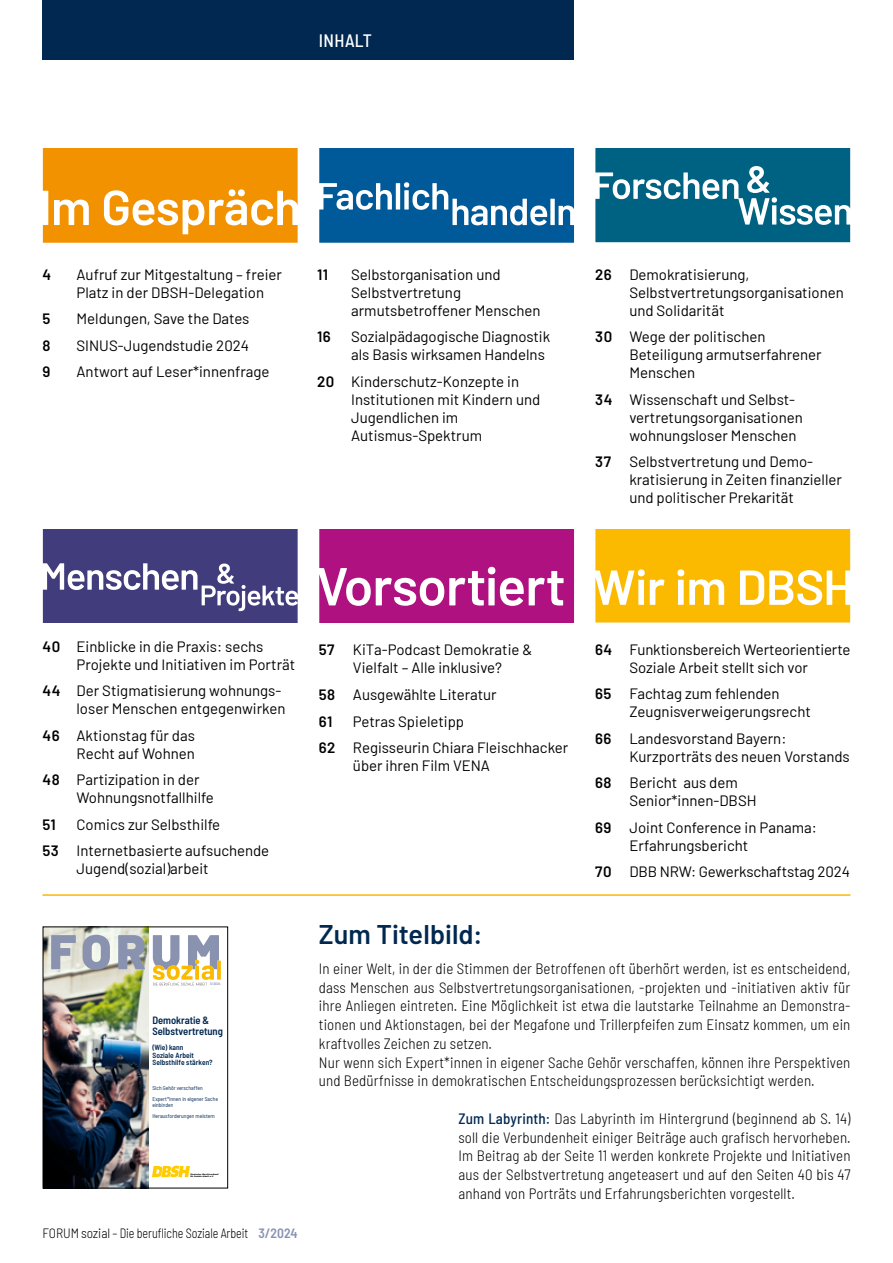
<style>
.page{position:relative;width:893px;height:1263px;background:#fff}
.page>*{position:absolute;margin:0;border:0;box-sizing:border-box;transform-origin:0 0}
.t1{font:600 27px "Barlow";letter-spacing:.005em;color:#002851}
.t2{font:500 semi-condensed 18px "Barlow";letter-spacing:.02em;color:#fff}
.Intern_Fließtext{font:15px/18px "Barlow";color:#000}
.Fließtext{font:300 semi-condensed 15px/18.8px "Barlow";letter-spacing:.01em;color:#000;text-align:justify}
.Intern_Fließtext-2{font:600 15px "Barlow";letter-spacing:.025em;color:#000}
.t3{font:300 semi-condensed 13.5px "Barlow";letter-spacing:-.005em;color:#000}
.t4{font:600 semi-condensed 10.5px/11.1px "Barlow";letter-spacing:-.005em;color:#002851}
.t5{font:600 semi-condensed 7.5px/7.5px "Barlow";letter-spacing:.01em;color:#002851}
.t6{font:semi-condensed 5.55px/10.4px "Barlow";color:#002851}
.t7{font:700 3.45px "Barlow";color:#8993b0;scale:.85 1}
.t8{font:italic 800 2.1px/2.4px "Montserrat";color:#010202}
.s1{font-weight:600}
.s2{font-weight:600;color:#8993b0}
.s3{font-weight:500;color:#002851}
</style>
<div class="page">
<div style="left:43px;top:0;width:531px;height:60px;background:#002851"></div>
<svg style="left:43px;top:529px;width:255px;height:94px;background:#57538a"></svg>
<svg style="left:319px;top:529px;width:255px;height:94px;background:#bb3693"></svg>
<svg style="left:596px;top:529px;width:254px;height:93px;background:#fbc426"></svg>
<svg style="left:43px;top:149px;width:255px;height:94px;background:#f4a226"></svg>
<svg style="left:319px;top:149px;width:255px;height:94px;background:#1f6ea6"></svg>
<svg style="left:596px;top:149px;width:254px;height:93px;background:#207591"></svg>
<img style="left:45px;top:929px;width:104px;height:257px">
<svg style="left:152px;top:1165px;width:38px;height:12px"></svg>
<svg style="left:83px;top:935px;width:27px;height:35px"></svg>
<svg style="left:118px;top:935px;width:27px;height:34px"></svg>
<svg style="left:51px;top:935px;width:25px;height:34px"></svg>
<svg style="left:153px;top:935px;width:68px;height:50px"></svg>
<div style="left:43px;top:927px;width:185px;height:261px;border:1px solid #000"></div>
<hr style="left:43px;top:894px;width:807px;height:2px;background:#fbba00">
<p class="t2" style="left:319px;top:28px;width:54px">INHALT</p>
<p class="Intern_Fließtext-2" style="left:43px;top:263px;width:10px">4</p>
<p class="Intern_Fließtext" style="left:77px;top:264px;width:207px">Aufruf zur Mitgestaltung – freier<br>Platz in der DBSH-Delegation</p>
<p class="Intern_Fließtext-2" style="left:43px;top:308px;width:9px">5</p>
<p class="Intern_Fließtext" style="left:77px;top:308px;width:174px">Meldungen, Save the Dates</p>
<p class="Intern_Fließtext-2" style="left:43px;top:334px;width:9px">8</p>
<p class="Intern_Fließtext" style="left:77px;top:335px;width:174px">SINUS-Jugendstudie 2024</p>
<p class="Intern_Fließtext-2" style="left:43px;top:361px;width:9px">9</p>
<p class="Intern_Fließtext" style="left:77px;top:361px;width:194px">Antwort auf Leser*innenfrage</p>
<p class="Intern_Fließtext-2" style="left:317px;top:263px;width:13px">11</p>
<p class="Intern_Fließtext" style="left:351px;top:264px;width:191px">Selbstorganisation und<br>Selbstvertretung armutsbetroffener Menschen</p>
<p class="Intern_Fließtext-2" style="left:317px;top:326px;width:15px">16</p>
<p class="Intern_Fließtext" style="left:351px;top:326px;width:201px">Sozialpädagogische Diagnostik als Basis wirksamen Handelns</p>
<p class="Intern_Fließtext" style="left:351px;top:371px;width:191px;text-indent:-34px"><span class="s1">20</span> Kinderschutz-Konzepte in<br>Institutionen mit Kindern und<br>Jugendlichen im<br>Autismus-Spektrum</p>
<p class="Intern_Fließtext" style="left:629px;top:264px;width:216px;text-indent:-34px"><span class="s1">26</span> Demokratisierung,<br>Selbstvertretungsorganisationen und Solidarität</p>
<p class="Intern_Fließtext" style="left:629px;top:326px;width:194px;text-indent:-34px"><span class="s1">30</span> Wege der politischen<br>Beteiligung armutserfahrener<br>Menschen</p>
<p class="Intern_Fließtext" style="left:629px;top:389px;width:175px;text-indent:-34px"><span class="s1">34</span> Wissenschaft und Selbst&shy;vertretungsorganisationen wohnungsloser Menschen</p>
<p class="Intern_Fließtext-2" style="left:595px;top:451px;width:17px">37</p>
<p class="Intern_Fließtext" style="left:629px;top:451px;width:214px">Selbstvertretung und Demo&shy;kratisierung in Zeiten finanzieller und politischer Prekarität</p>
<p class="Intern_Fließtext" style="left:77px;top:636px;width:220px;text-indent:-34px"><span class="s1">40</span> Einblicke in die Praxis: sechs<br>Projekte und Initiativen im Porträt</p>
<p class="Intern_Fließtext" style="left:43px;top:681px;width:245px;text-align:right"><span class="s1">44</span> Der Stigmatisierung wohnungs&shy;loser Menschen entgegenwirken</p>
<p class="Intern_Fließtext" style="left:43px;top:725px;width:154px;text-align:right"><span class="s1">46</span> Aktionstag für das<br>Recht auf Wohnen</p>
<p class="Intern_Fließtext" style="left:77px;top:770px;width:139px;text-indent:-34px"><span class="s1">48</span> Partizipation in der<br>Wohnungsnotfallhilfe</p>
<p class="Intern_Fließtext-2" style="left:43px;top:813px;width:15px">51</p>
<p class="Intern_Fließtext" style="left:77px;top:814px;width:145px">Comics zur Selbsthilfe</p>
<p class="Intern_Fließtext" style="left:77px;top:841px;width:194px;text-indent:-34px"><span class="s1">53</span> Internetbasierte aufsuchende<br>Jugend(sozial)arbeit</p>
<p class="t7" style="left:210px;top:982px;width:14px">3/2024</p>
<p class="t4" style="left:152px;top:1014px;width:72px">Demokratie &amp;<br>Selbstvertretung</p>
<p class="t5" style="left:152px;top:1043px;width:62px">(Wie) kann<br>Soziale Arbeit<br>Selbsthilfe stärken?</p>
<p class="t6" style="left:152px;top:1083px;width:67px">Sich Gehör verschaffen<br>Expert*innen in eigener Sache</p>
<p class="t6" style="left:152px;top:1100px;width:64px">einbinden<br>Herausforderungen meistern</p>
<p class="t8" style="left:190px;top:1172px;width:30px">Deutscher Berufsverband für Soziale Arbeit e.V.</p>
<p class="t3" style="left:43px;top:1223px;width:257px">FORUM sozial – Die berufliche Soziale Arbeit <span class="s2">3/2024</span></p>
<p class="Intern_Fließtext" style="left:319px;top:640px;width:215px;text-align:center"><span class="s1">57</span> KiTa-Podcast Demokratie &amp;<br>Vielfalt – Alle inklusive?</p>
<p class="Intern_Fließtext" style="left:319px;top:684px;width:179px"><span class="s1">58</span> Ausgewählte Literatur</p>
<p class="Intern_Fließtext-2" style="left:319px;top:710px;width:15px">61</p>
<p class="Intern_Fließtext" style="left:353px;top:711px;width:113px">Petras Spieletipp</p>
<p class="Intern_Fließtext" style="left:319px;top:737px;width:251px"><span class="s1">62</span> Regisseurin Chiara Fleischhacker ü</p>
<p class="Intern_Fließtext" style="left:361px;top:755px;width:131px">ber ihren Film VENA</p>
<p class="Intern_Fließtext" style="left:595px;top:639px;width:257px;text-align:center"><span class="s1">64</span> Funktionsbereich Werteorientierte<br>Soziale Arbeit stellt sich vor</p>
<p class="Intern_Fließtext" style="left:629px;top:684px;width:183px;text-indent:-34px"><span class="s1">65</span> Fachtag zum fehlenden<br>Zeugnisverweigerungsrecht</p>
<p class="Intern_Fließtext" style="left:629px;top:728px;width:222px;text-indent:-34px"><span class="s1">66</span> Landesvorstand Bayern:<br>Kurzporträts des neuen Vorstands</p>
<p class="Intern_Fließtext" style="left:629px;top:773px;width:129px;text-indent:-34px"><span class="s1">68</span> Bericht aus dem<br>Senior*innen-DBSH</p>
<p class="Intern_Fließtext-2" style="left:595px;top:816px;width:18px">69</p>
<p class="Intern_Fließtext" style="left:629px;top:817px;width:189px">Joint Conference in Panama:<br>Erfahrungsbericht</p>
<p class="Intern_Fließtext" style="left:595px;top:862px;width:256px"><span class="s1">70</span> DBB NRW: Gewerkschaftstag 2024</p>
<h2 class="t1" style="left:319px;top:914px;width:165px">Zum Titelbild:</h2>
<p class="Fließtext" style="left:319px;top:958px;width:533px">In einer Welt, in der die Stimmen der Betroffenen oft überhört werden, ist es entscheidend, dass Menschen aus Selbstvertretungsorganisationen, -projekten und -initiativen aktiv für ihre Anliegen eintreten. Eine Möglichkeit ist etwa die lautstarke Teilnahme an Demonstra&shy;tionen und Aktionstagen, bei der Megafone und Trillerpfeifen zum Einsatz kommen, um ein kraftvolles Zeichen zu setzen.</p>
<p class="Fließtext" style="left:319px;top:1052px;width:533px">Nur wenn sich Expert*innen in eigener Sache Gehör verschaffen, können ihre Perspektiven und Bedürfnisse in demokratischen Entscheidungsprozessen berücksichtigt werden.</p>
<p class="Fließtext" style="left:458px;top:1108px;width:394px"><span class="s3">Zum Labyrinth:</span> Das Labyrinth im Hintergrund (beginnend ab S. 14) soll die Verbundenheit einiger Beiträge auch grafisch hervorheben.<br>Im Beitrag ab der Seite 11 werden konkrete Projekte und Initiativen aus der Selbstvertretung angeteasert und auf den Seiten 40 bis 47 anhand von Porträts und Erfahrungsberichten vorgestellt.</p>
</div>
